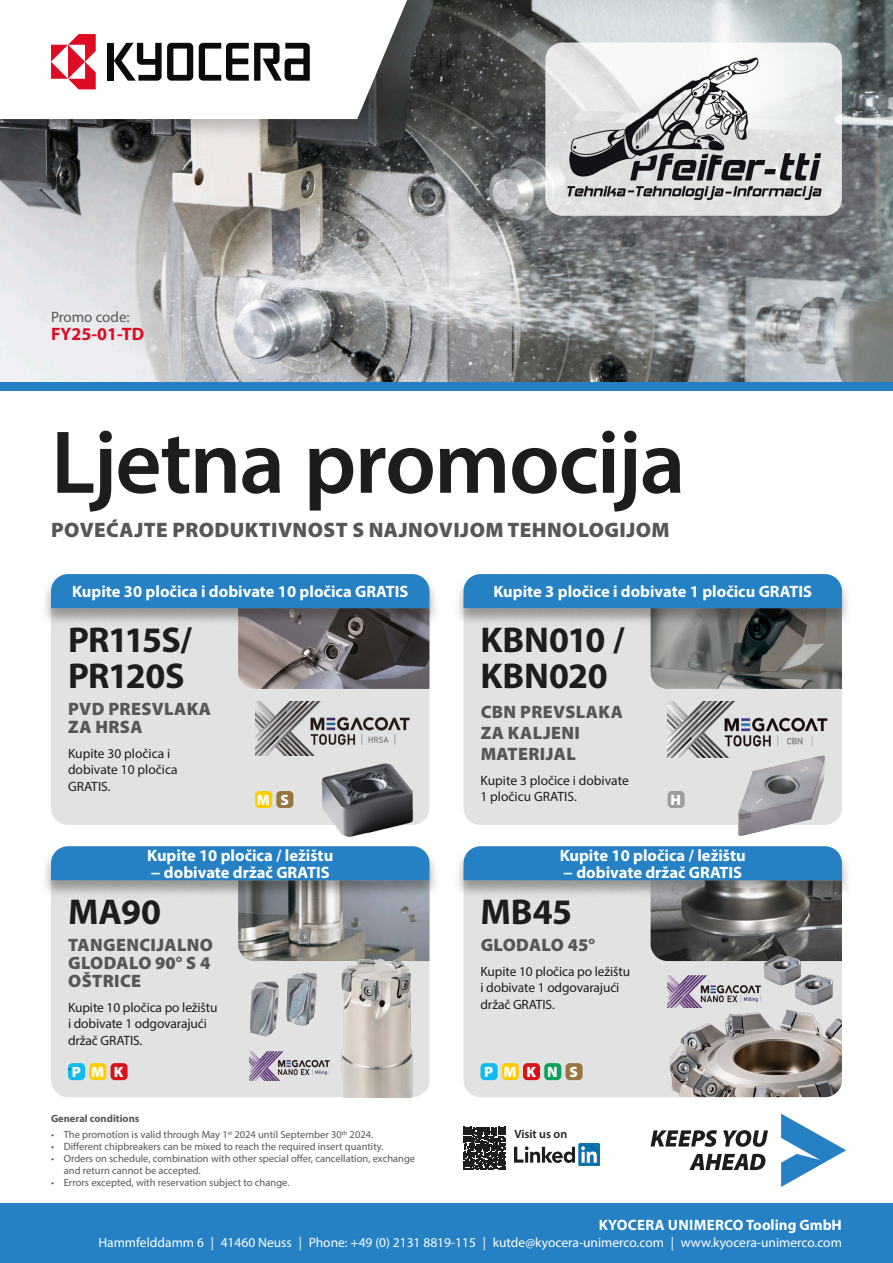
<style>
.page{position:relative;width:893px;height:1263px;background:#fff}
.page>*{position:absolute;margin:0;border:0;box-sizing:border-box;transform-origin:0 0}
.t1{font:600 90px "Myriad Pro";letter-spacing:-.02em;color:#1d1d1b}
.t2{font:700 36px/36px "Myriad Pro";letter-spacing:-.015em;color:#1d1d1b}
.t3{font:900 21px "Myriad Pro";letter-spacing:.02em;color:#575756}
.t4{font:900 18px/18px "Myriad Pro";letter-spacing:.02em;color:#575756}
.t5{font:700 18px "Myriad Pro";color:#dd0c23}
.t6{font:700 16.5px/16.5px "Myriad Pro";color:#fff}
.t7{font:700 15px "Myriad Pro";letter-spacing:.005em;color:#fff}
.t8{font:900 15px "Myriad Pro";letter-spacing:.685em;color:#fff}
.t9{font:15px "Myriad Pro";color:#575756}
.t10{font:13.5px/16.5px "Myriad Pro";letter-spacing:-.01em;color:#1d1d1b}
.t11{font:13.5px "Myriad Pro";color:#fff}
.t12{font:600 12px "Myriad Pro";color:#1d1d1b}
.t13{font:10.5px/12px "Myriad Pro";color:#575756}
.t14{font:700 10.5px "Myriad Pro";color:#575756}
</style>
<div class="page">
<div style="left:463px;top:899px;width:379px;height:198px;background:#e2e2e2"></div>
<img style="left:651px;top:899px;width:191px;height:62px">
<div style="left:51px;top:626px;width:378px;height:199px;background:#e2e2e2"></div>
<div style="left:51px;top:899px;width:378px;height:198px;background:#e2e2e2"></div>
<div style="left:463px;top:626px;width:379px;height:199px;background:#e2e2e2"></div>
<img style="left:0;top:0;width:893px;height:383px">
<div style="left:0;top:0;width:434px;height:142px;background:#1d1d1b;opacity:.25"></div>
<svg style="left:0;top:0;width:407px;height:119px"></svg>
<div style="left:107px;top:43px;width:6px;height:38px;background:#0a0b0d"></div>
<svg style="left:199px;top:43px;width:111px;height:38px"></svg>
<svg style="left:114px;top:43px;width:79px;height:38px"></svg>
<svg style="left:51px;top:34px;width:45px;height:55px"></svg>
<div style="left:0;top:383px;width:893px;height:8px;background:#2581c4"></div>
<div style="left:0;top:1203px;width:893px;height:60px;background:#2581c4"></div>
<svg style="left:463px;top:1127px;width:43px;height:42px;background:#3e3e3d"></svg>
<img style="left:514px;top:1144px;width:86px;height:21px">
<img style="left:238px;top:626px;width:191px;height:63px">
<img style="left:238px;top:899px;width:191px;height:62px">
<img style="left:651px;top:626px;width:191px;height:63px">
<div style="left:41px;top:572px;width:398px;height:54px;background:#1d1d1b;opacity:.4"></div>
<div style="left:51px;top:574px;width:378px;height:34px;background:#2581c4"></div>
<div style="left:41px;top:845px;width:398px;height:54px;background:#1d1d1b;opacity:.4"></div>
<div style="left:51px;top:846px;width:378px;height:34px;background:#2581c4"></div>
<div style="left:453px;top:845px;width:399px;height:54px;background:#1d1d1b;opacity:.4"></div>
<div style="left:463px;top:846px;width:379px;height:34px;background:#2581c4"></div>
<div style="left:453px;top:572px;width:399px;height:54px;background:#1d1d1b;opacity:.4"></div>
<div style="left:463px;top:574px;width:379px;height:34px;background:#2581c4"></div>
<div style="left:68px;top:1063px;width:17px;height:17px;background:#10bbef;border-radius:4px"></div>
<div style="left:89px;top:1063px;width:17px;height:17px;background:#fc0;border-radius:4px"></div>
<div style="left:111px;top:1063px;width:17px;height:17px;background:#d51318;border-radius:4px"></div>
<div style="left:255px;top:791px;width:17px;height:17px;background:#fc0;border-radius:4px"></div>
<div style="left:276px;top:791px;width:17px;height:17px;background:#997640;border-radius:4px"></div>
<div style="left:480px;top:1063px;width:17px;height:17px;background:#10bbef;border-radius:4px"></div>
<div style="left:502px;top:1063px;width:17px;height:17px;background:#fc0;border-radius:4px"></div>
<div style="left:523px;top:1063px;width:17px;height:17px;background:#d51318;border-radius:4px"></div>
<div style="left:544px;top:1063px;width:17px;height:17px;background:#09a25c;border-radius:4px"></div>
<div style="left:566px;top:1063px;width:17px;height:17px;background:#997640;border-radius:4px"></div>
<div style="left:668px;top:791px;width:17px;height:17px;background:#9d9d9d;border-radius:4px"></div>
<img style="left:306px;top:760px;width:120px;height:86px">
<img style="left:255px;top:702px;width:163px;height:54px">
<img style="left:738px;top:758px;width:87px;height:78px">
<img style="left:668px;top:702px;width:168px;height:56px">
<img style="left:330px;top:945px;width:94px;height:152px">
<img style="left:237px;top:979px;width:58px;height:59px">
<img style="left:264px;top:966px;width:73px;height:68px">
<img style="left:663px;top:995px;width:179px;height:102px">
<img style="left:757px;top:951px;width:46px;height:38px">
<img style="left:788px;top:971px;width:47px;height:38px">
<img style="left:668px;top:975px;width:97px;height:33px">
<img style="left:249px;top:1052px;width:85px;height:28px">
<svg style="left:781px;top:1114px;width:65px;height:73px"></svg>
<svg style="left:689px;top:1154px;width:76px;height:16px"></svg>
<svg style="left:651px;top:1130px;width:117px;height:17px"></svg>
<div style="left:545px;top:43px;width:297px;height:173px;background:#e1e2e3;border-radius:17px"></div>
<img style="left:553px;top:42px;width:278px;height:166px">
<h3 class="t9" style="left:51px;top:308px;width:80px">Promo code:</h3>
<h3 class="t5" style="left:51px;top:322px;width:95px">FY25-01-TD</h3>
<h1 class="t1" style="left:51px;top:405px;width:636px">Ljetna promocija</h1>
<h3 class="t3" style="left:51px;top:516px;width:620px">POVEĆAJTE PRODUKTIVNOST S NAJNOVIJOM TEHNOLOGIJOM</h3>
<h3 class="t6" style="left:72px;top:583px;width:338px">Kupite 30 pločica i dobivate 10 pločica GRATIS</h3>
<h3 class="t6" style="left:493px;top:583px;width:320px">Kupite 3 pločice i dobivate 1 pločicu GRATIS</h3>
<h2 class="t2" style="left:68px;top:621px;width:125px">PR115S/<br>PR120S</h2>
<h3 class="t4" style="left:68px;top:699px;width:144px">PVD PRESVLAKA<br>ZA HRSA</h3>
<p class="t10" style="left:68px;top:745px;width:111px">Kupite 30 pločica i dobivate 10 pločica<br>GRATIS.</p>
<h3 class="t8" style="left:257px;top:790px;width:33px">M S</h3>
<h2 class="t2" style="left:480px;top:621px;width:146px">KBN010 /<br>KBN020</h2>
<h3 class="t4" style="left:481px;top:700px;width:144px;line-height:21px">CBN PREVSLAKA<br>ZA KALJENI<br>MATERIJAL</h3>
<p class="t10" style="left:480px;top:772px;width:150px">Kupite 3 pločice i dobivate<br>1 pločicu GRATIS.</p>
<h3 class="t8" style="left:671px;top:790px;width:12px">H</h3>
<h3 class="t6" style="left:147px;top:847px;width:188px">Kupite 10 pločica / ležištu − dobivate držač GRATIS</h3>
<h3 class="t6" style="left:560px;top:847px;width:188px">Kupite 10 pločica / ležištu − dobivate držač GRATIS</h3>
<h2 class="t2" style="left:68px;top:893px;width:95px">MA90</h2>
<h3 class="t4" style="left:68px;top:935px;width:146px">TANGENCIJALNO<br>GLODALO 90° S 4<br>OŠTRICE</h3>
<p class="t10" style="left:68px;top:999px;width:151px">Kupite 10 pločica po ležištu i dobivate 1 odgovarajući držač GRATIS.</p>
<p class="t10" style="left:68px;top:1057px;width:4px">.</p>
<h3 class="t8" style="left:72px;top:1062px;width:53px">PMK</h3>
<p class="t14" style="left:51px;top:1112px;width:90px">General conditions</p>
<p class="t13" style="left:51px;top:1129px;width:324px">• The promotion is valid through May 1<sup>st</sup> 2024 until September 30<sup>th</sup> 2024.</p>
<p class="t13" style="left:51px;top:1141px;width:334px">• Different chipbreakers can be mixed to reach the required insert quantity.</p>
<p class="t13" style="left:64px;top:1153px;width:353px;text-indent:-13px">• Orders on schedule, combination with other special offer, cancellation, exchange and return cannot be accepted.</p>
<p class="t13" style="left:51px;top:1177px;width:240px">• Errors excepted, with reservation subject to change.</p>
<h2 class="t2" style="left:480px;top:893px;width:93px">MB45</h2>
<h3 class="t4" style="left:481px;top:935px;width:116px">GLODALO 45°</h3>
<p class="t10" style="left:480px;top:963px;width:151px">Kupite 10 pločica po ležištu i dobivate 1 odgovarajući držač GRATIS.</p>
<h3 class="t8" style="left:484px;top:1062px;width:95px">PMKNS</h3>
<p class="t12" style="left:514px;top:1126px;width:54px">Visit us on</p>
<h3 class="t7" style="left:599px;top:1215px;width:244px">KYOCERA UNIMERCO Tooling GmbH</h3>
<p class="t11" style="left:98px;top:1234px;width:745px">Hammfelddamm 6 | 41460 Neuss | Phone: +49 (0) 2131 8819-115 | kutde@kyocera-unimerco.com | www.kyocera-unimerco.com</p>
</div>
